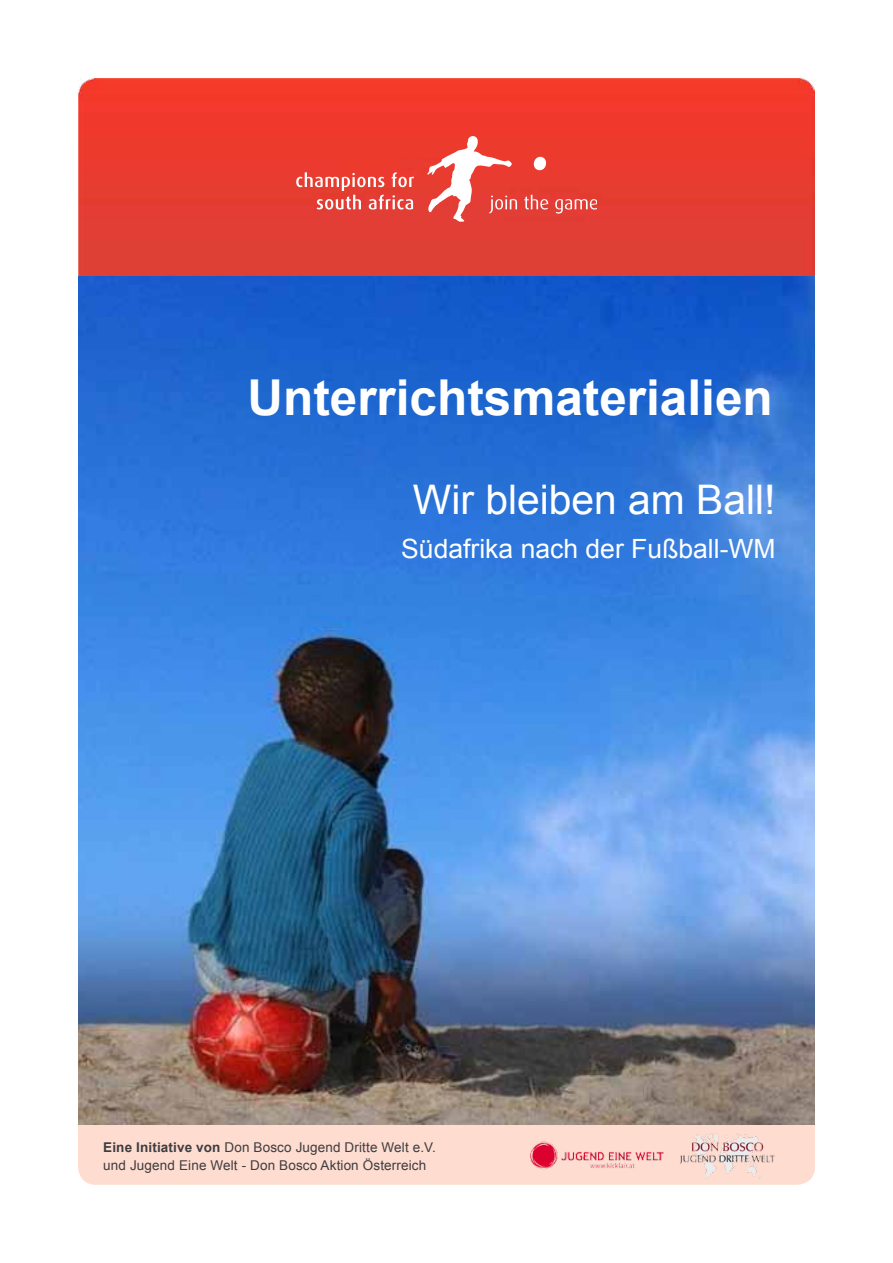
<style>
.page{position:relative;width:893px;height:1263px;background:#fff}
.page>*{position:absolute;margin:0;border:0;box-sizing:border-box;transform-origin:0 0}
.t1{font:700 49.5px "Arial";color:#fff}
.t2{font:40.8px "Arial";color:#fff}
.t3{font:26.55px "Arial";color:#fff}
.t4{font:13.5px/18px "Arial";letter-spacing:.01em;color:#3e3d40}
.s1{font-weight:700}
</style>
<div class="page">
<img style="left:78px;top:78px;width:737px;height:922px">
<img style="left:78px;top:986px;width:737px;height:199px;border-radius:18px">
<svg style="left:531px;top:157px;width:18px;height:13px"></svg>
<svg style="left:296px;top:172px;width:118px;height:38px;background:#eb665d"></svg>
<svg style="left:427px;top:136px;width:90px;height:86px"></svg>
<svg style="left:524px;top:195px;width:24px;height:15px"></svg>
<svg style="left:555px;top:199px;width:42px;height:15px"></svg>
<img style="left:526px;top:1137px;width:142px;height:36px">
<img style="left:680px;top:1133px;width:96px;height:45px">
<h1 class="t1" style="left:247px;top:364px;width:527px">Unterrichtsmaterialien</h1>
<h2 class="t2" style="left:413px;top:473px;width:364px">Wir bleiben am Ball!</h2>
<h3 class="t3" style="left:401px;top:531px;width:376px">Südafrika nach der Fußball-WM</h3>
<p class="t4" style="left:103px;top:1138px;width:334px"><span class="s1">Eine Initiative von</span> Don Bosco Jugend Dritte Welt e.V. und Jugend Eine Welt - Don Bosco Aktion Österreich</p>
</div>
